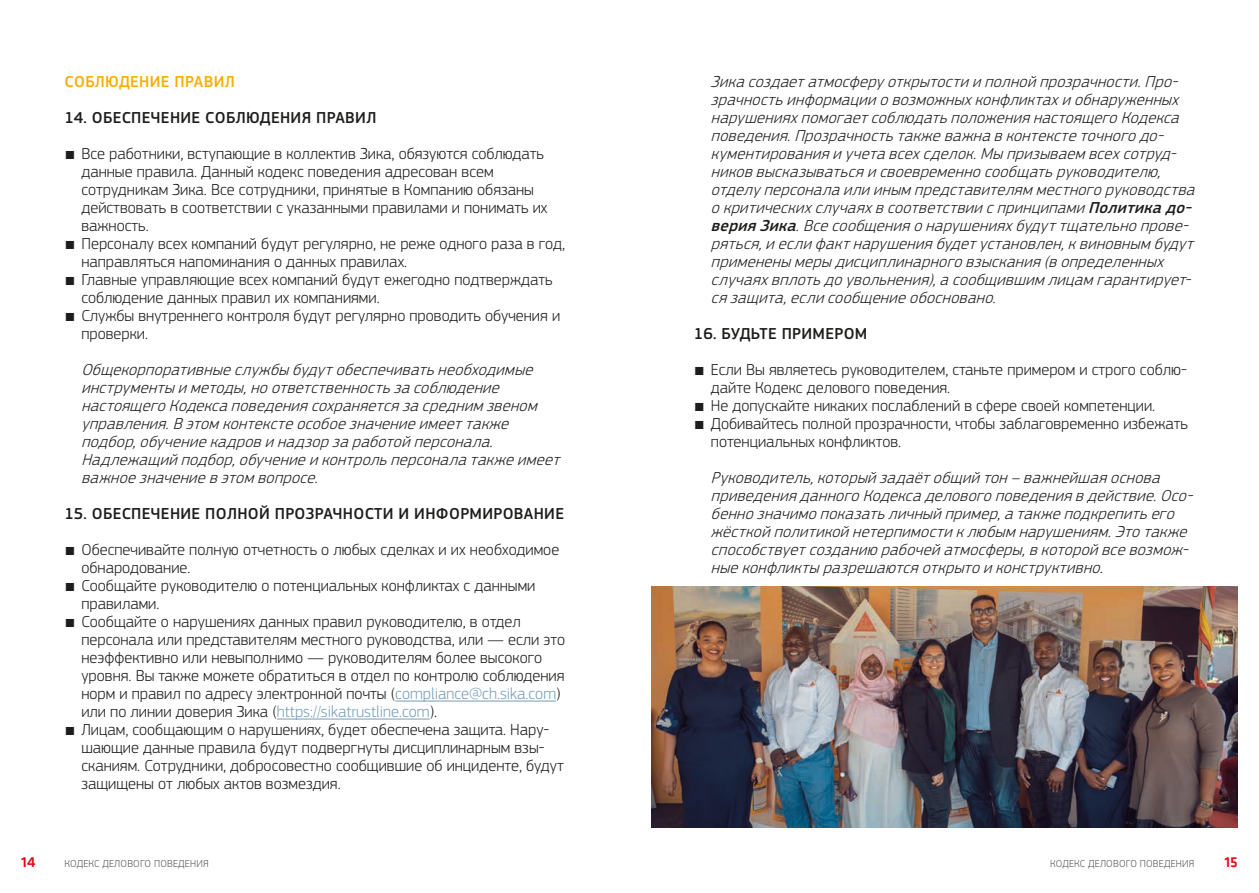
<style>
.page{position:relative;width:1259px;height:893px;background:#fff}
.page>*{position:absolute;margin:0;border:0;box-sizing:border-box;transform-origin:0 0}
.t1{font:300 16.5px/18px "PF Square Sans Pro";color:#1d1d1b}
.t2{font:italic 300 16.5px/18px "PF Square Sans Pro";color:#1d1d1b}
.Sub-chapter{font:500 16.5px "PF Square Sans Pro";letter-spacing:.02em;color:#1d1d1b}
.Chapter{font:500 16.5px "PF Square Sans Pro";letter-spacing:.02em;color:#f9ad01}
.t3{font:500 15px "Klavika";color:#e30614}
.t4{font:300 10.5px "PF Square Sans Pro";letter-spacing:.02em;color:#575756}
.s1{font-family:"Klavika"}
.s2{color:#769db8}
.s3{font-weight:500}
</style>
<div class="page">
<img style="left:651px;top:586px;width:586px;height:241px">
<hr style="left:395px;top:701px;width:161px;height:1px;background:#769db8">
<hr style="left:277px;top:719px;width:153px;height:1px;background:#769db8">
<p class="Chapter" style="left:65px;top:72px;width:172px">СОБЛЮДЕНИЕ ПРАВИЛ</p>
<p class="Sub-chapter" style="left:64px;top:108px;width:313px">14. ОБЕСПЕЧЕНИЕ СОБЛЮДЕНИЯ ПРАВИЛ</p>
<p class="t1" style="left:81px;top:145px;width:468px;text-indent:-17px"><span class="s1">́</span> Все работники, вступающие в коллектив Зика, обязуются соблюдать данные правила. Данный кодекс поведения адресован всем сотрудникам Зика. Все сотрудники, принятые в Компанию обязаны действовать в соответствии с указанными правилами и понимать их важность.</p>
<p class="t1" style="left:81px;top:235px;width:485px;text-indent:-17px"><span class="s1">́</span> Персоналу всех компаний будут регулярно, не реже одного раза в год, направляться напоминания о данных правилах.</p>
<p class="t1" style="left:81px;top:271px;width:473px;text-indent:-17px"><span class="s1">́</span> Главные управляющие всех компаний будут ежегодно подтверждать соблюдение данных правил их компаниями.</p>
<p class="t1" style="left:81px;top:307px;width:480px;text-indent:-17px"><span class="s1">́</span> Службы внутреннего контроля будут регулярно проводить обучения и проверки.</p>
<p class="t2" style="left:81px;top:361px;width:484px">Общекорпоративныеслужбы будутобеспечиватьнеобходимые инструменты и методы,ноответственностьза соблюдение настоящегоКодексаповедениясохраняетсяза средним звеном управления.Вэтом контекстеособоезначениеимееттакже подбор,обучениекадровинадзорзаработойперсонала.<br>Надлежащийподбор,обучениеиконтрольперсоналатакжеимеет важноезначениевэтом вопросе.</p>
<p class="Sub-chapter" style="left:64px;top:504px;width:501px">15. ОБЕСПЕЧЕНИЕ ПОЛНОЙ ПРОЗРАЧНОСТИ И ИНФОРМИРОВАНИЕ</p>
<p class="t1" style="left:81px;top:541px;width:479px;text-indent:-17px"><span class="s1">́</span> Обеспечивайте полную отчетность о любых сделках и их необходимое обнародование.</p>
<p class="t1" style="left:81px;top:577px;width:455px;text-indent:-17px"><span class="s1">́</span> Сообщайте руководителю о потенциальных конфликтах с данными правилами.</p>
<p class="t1" style="left:81px;top:613px;width:485px;text-indent:-17px"><span class="s1">́</span> Сообщайте о нарушениях данных правил руководителю, в отдел персонала или представителям местного руководства, или — если это неэффективно или невыполнимо — руководителям более высокого уровня. Вы также можете обратиться в отдел по контролю соблюдения норм и правил по адресу электронной почты (<span class="s2">compliance@ch.sika.com</span>) или по линии доверия Зика (<span class="s2">https://sikatrustline.com</span>).</p>
<p class="t1" style="left:81px;top:721px;width:484px;text-indent:-17px"><span class="s1">́</span> Лицам, сообщающим о нарушениях, будет обеспечена защита. Нару&shy;шающие данные правила будут подвергнуты дисциплинарным взы&shy;сканиям. Сотрудники, добросовестно сообщившие об инциденте, будут защищены от любых актов возмездия.</p>
<p class="t2" style="left:711px;top:73px;width:490px">Зикасоздаетатмосферуоткрытостии полнойпрозрачности.Про&shy;зрачностьинформациио возможныхконфликтахи обнаруженных нарушенияхпомогаетсоблюдатьположениянастоящегоКодекса поведения.Прозрачностьтакжеважнав контекстеточногодо&shy;кументированияи учетавсехсделок.Мы призываем всехсотруд&shy;никоввысказыватьсяи своевременносообщатьруководителю, отделуперсоналаилииным представителям местногоруководства о критическихслучаяхв соответствиис принципами<span class="s3">Политикадо&shy;верияЗика</span>.Всесообщенияо нарушенияхбудуттщательнопрове&shy;ряться,и еслифактнарушениябудетустановлен,к виновным будут применены меры дисциплинарноговзыскания(в определенных случаяхвплотьдо увольнения),а сообщившим лицам гарантирует&shy;сязащита,еслисообщениеобосновано.</p>
<p class="Sub-chapter" style="left:694px;top:324px;width:175px">16. БУДЬТЕ ПРИМЕРОМ</p>
<p class="t1" style="left:711px;top:361px;width:477px;text-indent:-17px"><span class="s1">́</span> Если Вы являетесь руководителем, станьте примером и строго соблю&shy;дайте Кодекс делового поведения.</p>
<p class="t1" style="left:694px;top:397px;width:463px"><span class="s1">́</span> Не допускайте никаких послаблений в сфере своей компетенции.</p>
<p class="t1" style="left:711px;top:415px;width:478px;text-indent:-17px"><span class="s1">́</span> Добивайтесь полной прозрачности, чтобы заблаговременно избежать потенциальных конфликтов.</p>
<p class="t2" style="left:711px;top:469px;width:488px">Руководитель,которыйзадаётобщийтон–важнейшаяоснова приведенияданногоКодексаделовогоповедениявдействие.Осо&shy;беннозначимопоказатьличныйпример,атакжеподкрепитьего жёсткойполитикойнетерпимостиклюбым нарушениям.Этотакже способствуетсозданию рабочейатмосферы,в которойвсевозмож&shy;ныеконфликты разрешаютсяоткрытои конструктивно.</p>
<p class="t3" style="left:21px;top:852px;width:16px">14</p>
<p class="t4" style="left:64px;top:857px;width:146px">КОДЕКС ДЕЛОВОГО ПОВЕДЕНИЯ</p>
<p class="t4" style="left:1050px;top:857px;width:146px">КОДЕКС ДЕЛОВОГО ПОВЕДЕНИЯ</p>
<p class="t3" style="left:1224px;top:852px;width:15px">15</p>
</div>
